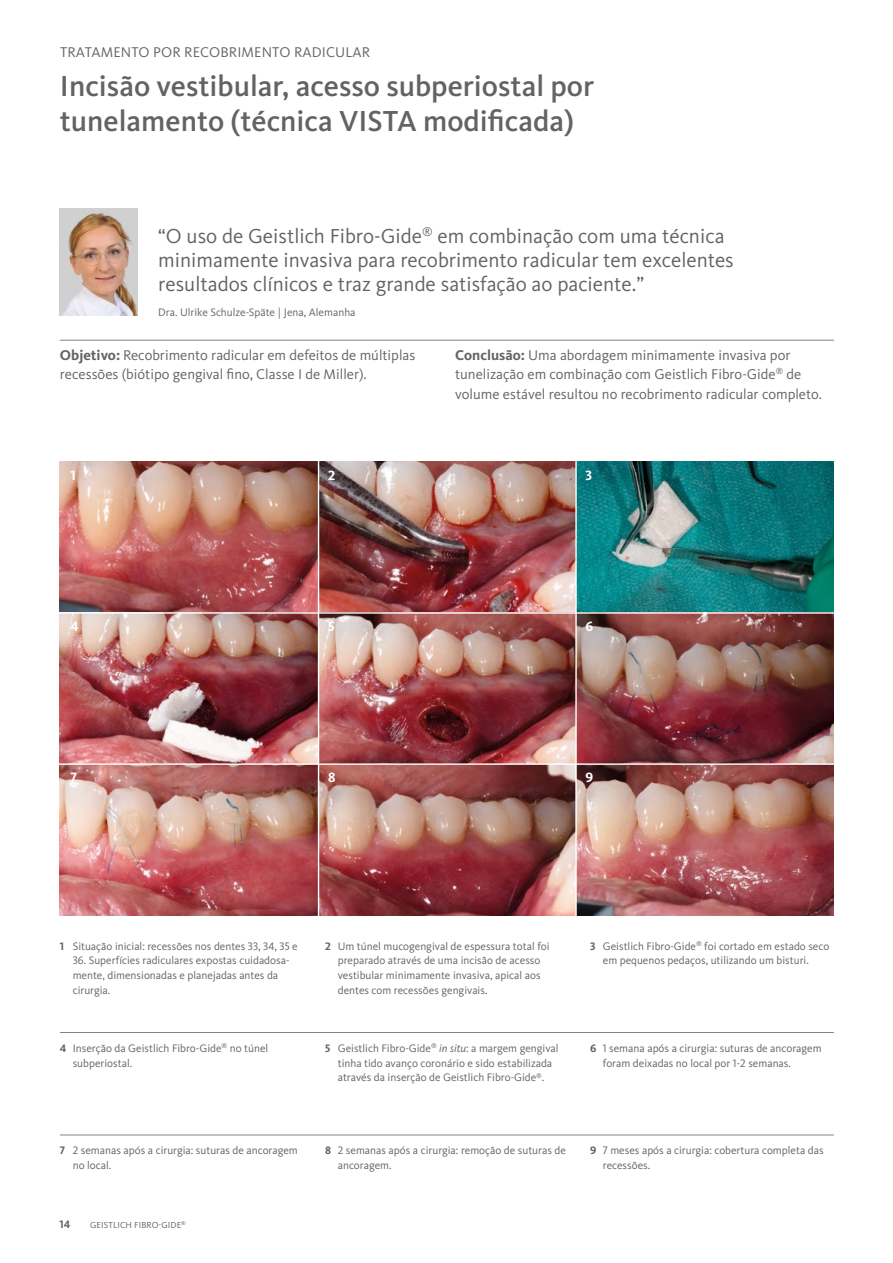
<style>
.page{position:relative;width:893px;height:1263px;background:#fff}
.page>*{position:absolute;margin:0;border:0;box-sizing:border-box;transform-origin:0 0}
.t1{font:500 30px/34px "Kievit Pro";color:#646363}
.t2{font:21px/24.5px "Kievit Pro";color:#646363}
.t3{font:14.7px/19.5px "Kievit Pro";color:#646363}
.t4{font:700 13.95px "Kievit Pro";color:#fff}
.t5{font:11.25px/14.7px "Kievit Pro";color:#646363}
.t6{font:700 11.25px "Kievit Pro";color:#646363}
.t7{font:9px "Kievit Pro";letter-spacing:.01em;color:#646363}
.s1{font-weight:700}
.s2{font-style:italic}
</style>
<div class="page">
<img style="left:60px;top:462px;width:258px;height:150px">
<img style="left:60px;top:614px;width:258px;height:149px">
<img style="left:60px;top:765px;width:258px;height:150px">
<img style="left:319px;top:462px;width:256px;height:150px">
<img style="left:319px;top:614px;width:256px;height:149px">
<img style="left:319px;top:765px;width:256px;height:150px">
<svg style="left:577px;top:462px;width:257px;height:150px;background:#1d7a7b"></svg>
<img style="left:577px;top:614px;width:257px;height:149px">
<img style="left:577px;top:765px;width:257px;height:150px">
<img style="left:60px;top:209px;width:77px;height:107px">
<hr style="left:60px;top:1032px;width:774px;height:1px;background:#646363">
<hr style="left:60px;top:1135px;width:774px;height:1px;background:#646363">
<hr style="left:60px;top:340px;width:774px;height:1px;background:#646363">
<h3 class="t3" style="left:60px;top:43px;width:312px">TRATAMENTO POR RECOBRIMENTO RADICULAR</h3>
<h1 class="t1" style="left:60px;top:69px;width:536px">Incisão vestibular, acesso subperiostal por tunelamento (técnica VISTA modificada)</h1>
<h2 class="t2" style="left:158px;top:223px;width:577px">“O uso de Geistlich Fibro-Gide<sup>®</sup> em combinação com uma técnica minimamente invasiva para recobrimento radicular tem excelentes resultados clínicos e traz grande satisfação ao paciente.”</h2>
<p class="t5" style="left:158px;top:305px;width:199px">Dra. Ulrike Schulze-Späte | Jena, Alemanha</p>
<h3 class="t3" style="left:60px;top:345px;width:357px"><span class="s1">Objetivo:</span> Recobrimento radicular em defeitos de múltiplas recessões (biótipo gengival fino, Classe I de Miller).</h3>
<h3 class="t3" style="left:455px;top:345px;width:368px"><span class="s1">Conclusão:</span> Uma abordagem minimamente invasiva por tunelização em combinação com Geistlich Fibro-Gide<sup>®</sup> de volume estável resultou no recobrimento radicular completo.</h3>
<p class="t4" style="left:71px;top:467px;width:7px">1</p>
<p class="t4" style="left:328px;top:467px;width:9px">2</p>
<p class="t4" style="left:586px;top:467px;width:8px">3</p>
<p class="t4" style="left:71px;top:618px;width:10px">4</p>
<p class="t4" style="left:328px;top:618px;width:8px">5</p>
<p class="t4" style="left:586px;top:618px;width:9px">6</p>
<p class="t4" style="left:71px;top:769px;width:8px">7</p>
<p class="t4" style="left:328px;top:769px;width:9px">8</p>
<p class="t4" style="left:586px;top:769px;width:9px">9</p>
<p class="t5" style="left:60px;top:938px;width:239px"><span class="s1">1</span> Situação inicial: recessões nos dentes 33, 34, 35 e</p>
<p class="t5" style="left:73px;top:953px;width:218px">36. Superfícies radiculares expostas cuidadosa&shy;mente, dimensionadas e planejadas antes da cirurgia.</p>
<p class="t5" style="left:338px;top:938px;width:213px;text-indent:-13px"><span class="s1">2</span> Um túnel mucogengival de espessura total foi preparado através de uma incisão de acesso vestibular minimamente invasiva, apical aos dentes com recessões gengivais.</p>
<p class="t5" style="left:603px;top:938px;width:228px;text-indent:-13px"><span class="s1">3</span> Geistlich Fibro-Gide<sup>®</sup> foi cortado em estado seco em pequenos pedaços, utilizando um bisturi.</p>
<p class="t5" style="left:73px;top:1041px;width:197px;text-indent:-13px"><span class="s1">4</span> Inserção da Geistlich Fibro-Gide<sup>®</sup> no túnel subperiostal.</p>
<p class="t5" style="left:325px;top:1041px;width:235px;text-align:center"><span class="s1">5</span> Geistlich Fibro-Gide<sup>®</sup> <span class="s2">in situ</span>: a margem gengival tinha tido avanço coronário e sido estabilizada através da inserção de Geistlich Fibro-Gide<sup>®</sup>.</p>
<p class="t5" style="left:603px;top:1041px;width:220px;text-indent:-13px"><span class="s1">6</span> 1 semana após a cirurgia: suturas de ancoragem foram deixadas no local por 1-2 semanas.</p>
<p class="t5" style="left:73px;top:1143px;width:227px;text-indent:-13px"><span class="s1">7</span> 2 semanas após a cirurgia: suturas de ancoragem no local.</p>
<p class="t5" style="left:338px;top:1143px;width:230px;text-indent:-13px"><span class="s1">8</span> 2 semanas após a cirurgia: remoção de suturas de ancoragem.</p>
<p class="t5" style="left:603px;top:1143px;width:222px;text-indent:-13px"><span class="s1">9</span> 7 meses após a cirurgia: cobertura completa das recessões.</p>
<p class="t6" style="left:60px;top:1217px;width:12px">14</p>
<p class="t7" style="left:90px;top:1219px;width:97px">GEISTLICH FIBRO-GIDE<sup>®</sup></p>
</div>
